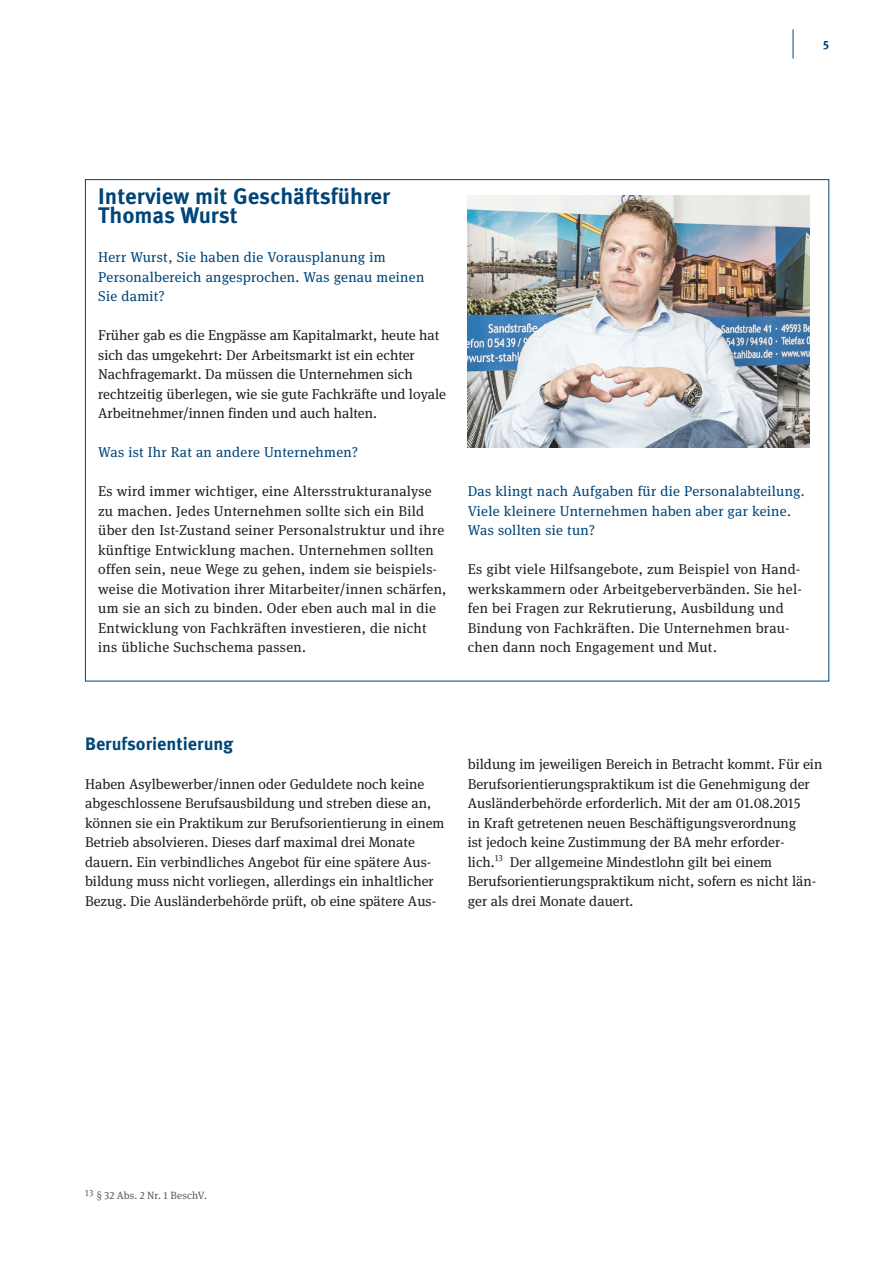
<style>
.page{position:relative;width:893px;height:1263px;background:#fff}
.page>*{position:absolute;margin:0;border:0;box-sizing:border-box;transform-origin:0 0}
.t1{font:700 22.5px/19.5px "Meta OT";color:#004578}
.t2{font:700 18px "Meta OT";color:#004578}
.t3{font:14.25px/19.5px "Meta Serif OT";color:#231f20}
.t4{font:14.25px/19.5px "Meta Serif OT";letter-spacing:.02em;color:#231f20}
.t5{font:14.25px/19.5px "Meta Serif OT";letter-spacing:.02em;color:#004578}
.t6{font:700 12px "Meta OT";color:#004578}
.t7{font:10.5px "Meta Serif OT";letter-spacing:.02em;color:#57585a}
</style>
<div class="page">
<hr style="left:793px;top:29px;width:1px;height:30px;background:#004578">
<img style="left:468px;top:195px;width:341px;height:252px">
<p class="t6" style="left:823px;top:38px;width:7px">5</p>
<h1 class="t1" style="left:98px;top:187px;width:293px">Interview mit Geschäftsführer<br>Thomas Wurst</h1>
<p class="t5" style="left:98px;top:248px;width:328px">Herr Wurst, Sie haben die Vorausplanung im<br>Personalbereich angesprochen. Was genau meinen<br>Sie damit?</p>
<p class="t3" style="left:98px;top:326px;width:349px">Früher gab es die Engpässe am Kapitalmarkt, heute hat sich das umgekehrt: Der Arbeitsmarkt ist ein echter Nachfragemarkt. Da müssen die Unternehmen sich rechtzeitig überlegen, wie sie gute Fachkräfte und loyale Arbeitnehmer/innen finden und auch halten.</p>
<p class="t5" style="left:98px;top:443px;width:261px">Was ist Ihr Rat an andere Unternehmen?</p>
<p class="t4" style="left:98px;top:482px;width:350px">Es wird immer wichtiger, eine Altersstrukturanalyse zu machen. Jedes Unternehmen sollte sich ein Bild über den Ist-Zustand seiner Personalstruktur und ihre künftige Entwicklung machen. Unternehmen sollten offen sein, neue Wege zu gehen, indem sie beispiels&shy;weise die Motivation ihrer Mitarbeiter/innen schärfen, um sie an sich zu binden. Oder eben auch mal in die Entwicklung von Fachkräften investieren, die nicht ins übliche Suchschema passen.</p>
<p class="t5" style="left:468px;top:482px;width:338px">Das klingt nach Aufgaben für die Personalabteilung.<br>Viele kleinere Unternehmen haben aber gar keine.<br>Was sollten sie tun?</p>
<p class="t4" style="left:468px;top:560px;width:336px">Es gibt viele Hilfsangebote, zum Beispiel von Hand&shy;werkskammern oder Arbeitgeberverbänden. Sie hel&shy;fen bei Fragen zur Rekrutierung, Ausbildung und Bindung von Fachkräften. Die Unternehmen brau&shy;chen dann noch Engagement und Mut.</p>
<p class="t2" style="left:85px;top:733px;width:150px">Berufsorientierung</p>
<p class="t3" style="left:85px;top:774px;width:361px">Haben Asylbewerber/innen oder Geduldete noch keine abgeschlossene Berufsausbildung und streben diese an, können sie ein Praktikum zur Berufsorientierung in einem Betrieb absolvieren. Dieses darf maximal drei Monate dauern. Ein verbindliches Angebot für eine spätere Aus&shy;bildung muss nicht vorliegen, allerdings ein inhaltlicher Bezug. Die Ausländerbehörde prüft, ob eine spätere Aus-</p>
<p class="t3" style="left:468px;top:755px;width:356px">bildung im jeweiligen Bereich in Betracht kommt. Für ein Berufsorientierungspraktikum ist die Genehmigung der Ausländerbehörde erforderlich. Mit der am 01.08.2015<br>in Kraft getretenen neuen Beschäftigungsverordnung<br>ist jedoch keine Zustimmung der BA mehr erforder&shy;lich.<sup>13</sup> Der allgemeine Mindestlohn gilt bei einem Berufsorientierungspraktikum nicht, sofern es nicht län&shy;ger als drei Monate dauert.</p>
<p class="t7" style="left:85px;top:1188px;width:123px"><sup>13</sup> § 32 Abs. 2 Nr. 1 BeschV.</p>
</div>
